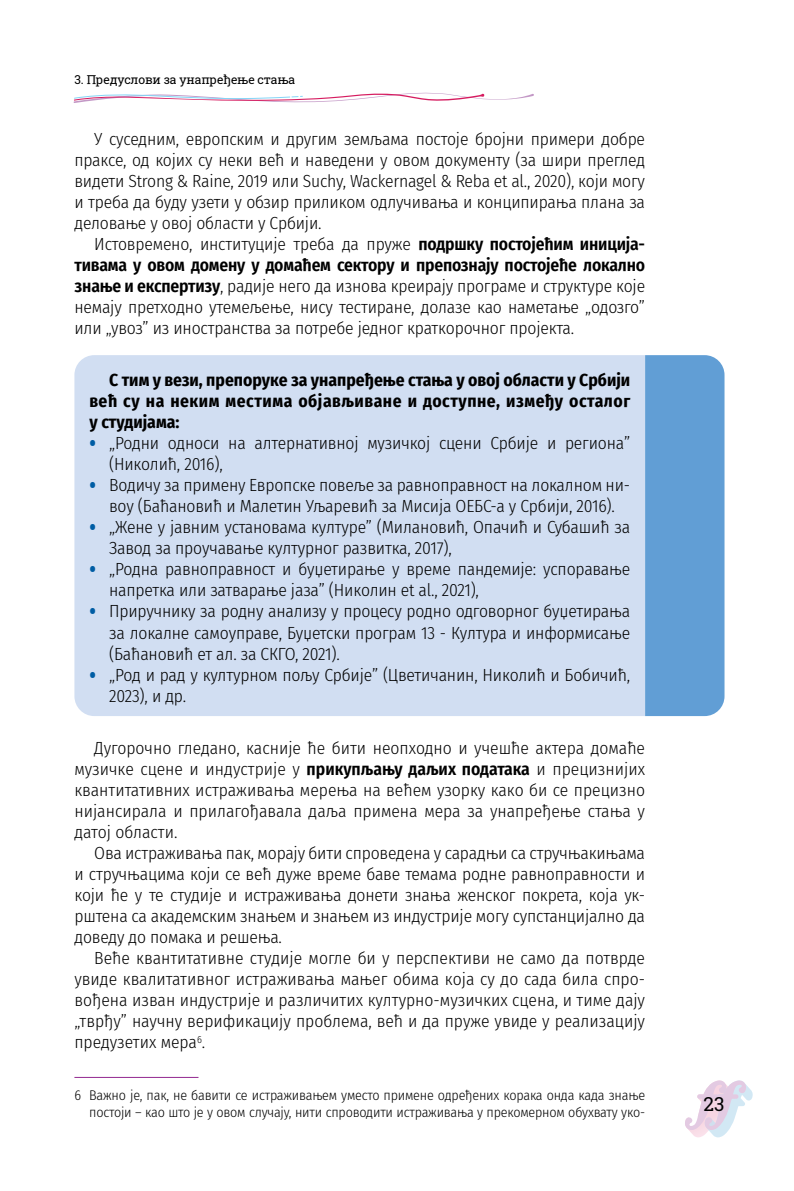
<style>
.page{position:relative;width:794px;height:1191px;background:#fff}
.page>*{position:absolute;margin:0;border:0;box-sizing:border-box;transform-origin:0 0}
.t1{font:19.25px "Roboto Slab";color:#000}
.t2{font:300 17.5px/21px "Fira Sans Condensed";letter-spacing:-.01em;color:#000;text-align:justify}
.t3{font:700 17.5px/21px "Fira Sans Condensed";letter-spacing:.03em;color:#000;text-align:justify}
.t4{font:300 14px/16.8px "Fira Sans Condensed";letter-spacing:-.015em;color:#000;text-align:right}
.t5{font:12.25px "Roboto Slab";letter-spacing:-.01em;color:#000}
.s1{font-weight:600}
.s2{font-family:"PT Sans";font-weight:700;font-stretch:condensed;font-size:19.25px;color:#005da4}
</style>
<div class="page">
<svg style="left:74px;top:92px;width:460px;height:11px"></svg>
<svg style="left:685px;top:1080px;width:68px;height:57px"></svg>
<div style="left:74px;top:355px;width:571px;height:361px;background:#d1def2"></div>
<hr style="left:74px;top:1077px;width:124px;height:1px;background:#92278f">
<div style="left:645px;top:355px;width:79px;height:361px;background:#619ed5"></div>
<p class="t5" style="left:74px;top:71px;width:222px">3. Предуслови за унапређење стања</p>
<p class="t2" style="left:74px;top:128px;width:572px;text-indent:20px">У суседним, европским и другим земљама постоје бројни примери добре праксе, од којих су неки већ и наведени у овом документу (за шири преглед видети Strong &amp; Raine, 2019 или Suchy, Wackernagel &amp; Reba et al., 2020), који могу и треба да буду узети у обзир приликом одлучивања и конципирања плана за деловање у овој области у Србији.</p>
<p class="t2" style="left:74px;top:233px;width:572px;text-indent:20px">Истовремено, институције треба да пруже <span class="s1">подршку постојећим иниција&shy;тивама у овом домену у домаћем сектору и препознају постојеће локално знање и експертизу</span>, радије него да изнова креирају програме и структуре које немају претходно утемељење, нису тестиране, долазе као наметање „одозго” или „увоз” из иностранства за потребе једног краткорочног пројекта.</p>
<p class="t3" style="left:89px;top:368px;width:542px;text-indent:20px">С тим у вези, препоруке за унапређење стања у овој области у Србији већ су на неким местима објављиване и доступне, између осталог у студијама:</p>
<p class="t2" style="left:109px;top:433px;width:522px;text-indent:-20px"><span class="s2">•</span> „Родни односи на алтернативној музичкој сцени Србије и региона” (Николић, 2016),</p>
<p class="t2" style="left:89px;top:475px;width:542px;text-align:center"><span class="s2">•</span> Водичу за примену Европске повеље за равноправност на локалном ни&shy;воу (Баћановић и Малетин Уљаревић за Мисија ОЕБС-а у Србији, 2016).</p>
<p class="t2" style="left:109px;top:517px;width:522px;text-indent:-20px"><span class="s2">•</span> „Жене у јавним установама културе” (Милановић, Опачић и Субашић за<br>Завод за проучавање културног развитка, 2017),</p>
<p class="t2" style="left:109px;top:559px;width:522px;text-indent:-20px"><span class="s2">•</span> „Родна равноправност и буџетирање у време пандемије: успоравање напретка или затварање јаза” (Николин et al., 2021),</p>
<p class="t2" style="left:109px;top:601px;width:522px;text-indent:-20px"><span class="s2">•</span> Приручнику за родну анализу у процесу родно одговорног буџетирања за локалне самоуправе, Буџетски програм 13 - Култура и информисање (Баћановић ет ал. за СКГО, 2021).</p>
<p class="t2" style="left:109px;top:664px;width:522px;text-indent:-20px"><span class="s2">•</span> „Род и рад у културном пољу Србије” (Цветичанин, Николић и Бобичић,<br>2023), и др.</p>
<p class="t2" style="left:74px;top:737px;width:572px;text-indent:20px">Дугорочно гледано, касније ће бити неопходно и учешће актера домаће музичке сцене и индустрије у <span class="s1">прикупљању даљих података</span> и прецизнијих квантитативних истраживања мерења на већем узорку како би се прецизно нијансирала и прилагођавала даља примена мера за унапређење стања у датој области.</p>
<p class="t2" style="left:74px;top:842px;width:572px;text-indent:20px">Ова истраживања пак, морају бити спроведена у сарадњи са стручњакињама и стручњацима који се већ дуже време баве темама родне равноправности и који ће у те студије и истраживања донети знања женског покрета, која ук&shy;рштена са академским знањем и знањем из индустрије могу супстанцијално да доведу до помака и решења.</p>
<p class="t2" style="left:74px;top:947px;width:572px;text-indent:20px">Веће квантитативне студије могле би у перспективи не само да потврде увиде квалитативног истраживања мањег обима која су до сада била спро&shy;вођена изван индустрије и различитих културно-музичких сцена, и тиме дају „тврђу” научну верификацију проблема, већ и да пруже увиде у реализацију предузетих мера<sup>6</sup>.</p>
<p class="t4" style="left:74px;top:1086px;width:572px">6 Важно је, пак, не бавити се истраживањем уместо примене одређених корака онда када знање постоји – као што је у овом случају, нити спроводити истраживања у прекомерном обухвату уко-</p>
<p class="t1" style="left:703px;top:1091px;width:23px">23</p>
</div>
